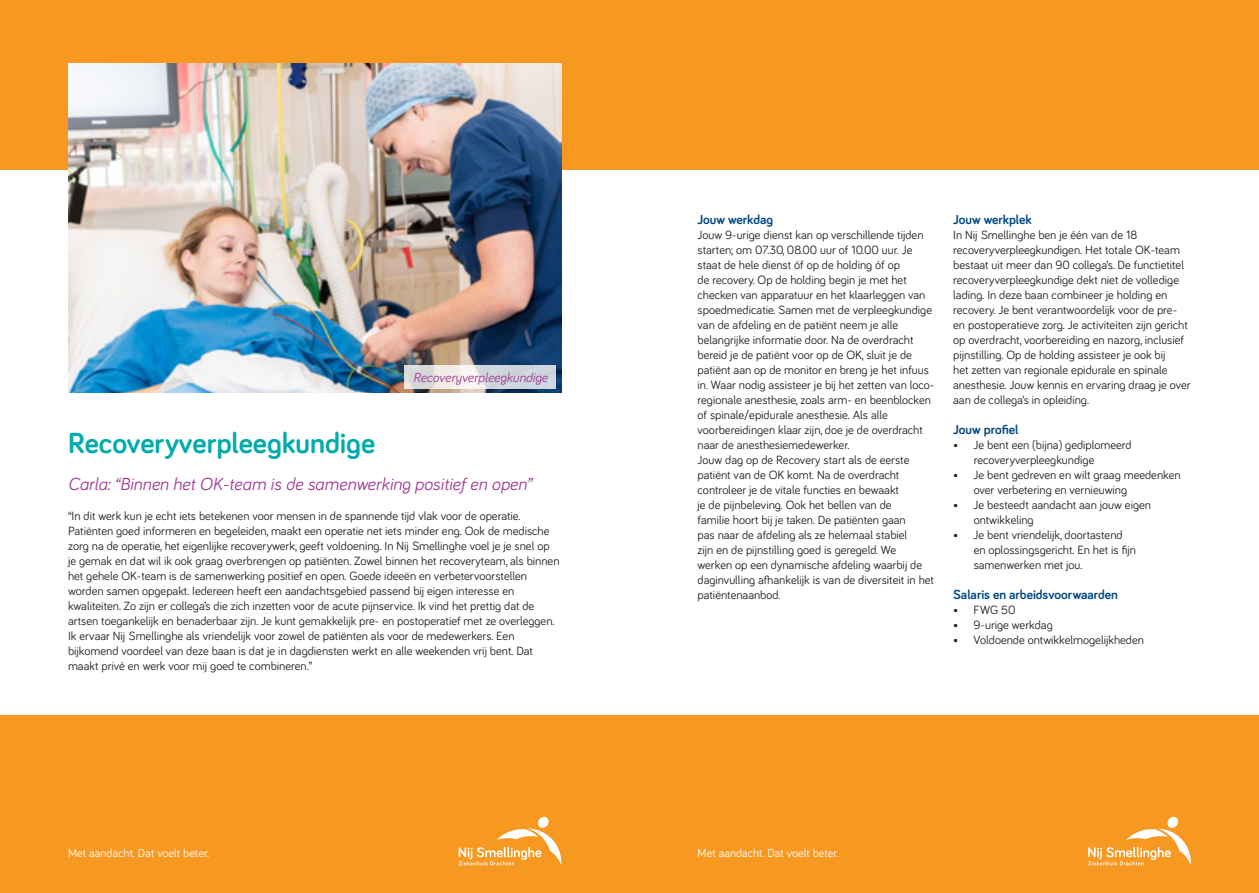
<style>
.page{position:relative;width:1259px;height:893px;background:#fff}
.page>*{position:absolute;margin:0;border:0;box-sizing:border-box;transform-origin:0 0}
.Funcie{font:700 30px "Bariol";color:#00abad}
.quote{font:italic 18px "Bariol";color:#a13b96}
.Bold{font:700 13.5px "Bariol";color:#004883}
.quote-2{font:italic 13.5px "Bariol";color:#a13b96}
.Plat{font:12.3px/15px "Bariol";color:#231f20}
.t1{font:12px "Bariol";letter-spacing:.005em;color:#fff}
</style>
<div class="page">
<div style="left:629px;top:0;width:630px;height:893px;background:#f79821"></div>
<div style="left:0;top:0;width:629px;height:893px;background:#f79821"></div>
<div style="left:0;top:170px;width:1259px;height:544px;background:#fff"></div>
<img style="left:68px;top:64px;width:493px;height:329px">
<svg style="left:404px;top:365px;width:152px;height:24px;background:#dbdee1"></svg>
<svg style="left:458px;top:817px;width:103px;height:48px"></svg>
<svg style="left:1088px;top:817px;width:103px;height:48px"></svg>
<p class="quote-2" style="left:413px;top:369px;width:136px">Recoveryverpleegkundige</p>
<p class="Funcie" style="left:68px;top:422px;width:309px">Recoveryverpleegkundige</p>
<p class="quote" style="left:68px;top:471px;width:465px">Carla: “Binnen het OK-team is de samenwerking positief en open”</p>
<p class="Plat" style="left:68px;top:507px;width:493px">“In dit werk kun je echt iets betekenen voor mensen in de spannende tijd vlak voor de operatie.<br>Patiënten goed informeren en begeleiden, maakt een operatie net iets minder eng. Ook de medische zorg na de operatie, het eigenlijke recoverywerk, geeft voldoening. In Nij Smellinghe voel je je snel op je gemak en dat wil ik ook graag overbrengen op patiënten. Zowel binnen het recoveryteam, als binnen het gehele OK-team is de samenwerking positief en open. Goede ideeën en verbetervoorstellen worden samen opgepakt. Iedereen heeft een aandachtsgebied passend bij eigen interesse en kwaliteiten. Zo zijn er collega’s die zich inzetten voor de acute pijnservice. Ik vind het prettig dat de artsen toegankelijk en benaderbaar zijn. Je kunt gemakkelijk pre- en postoperatief met ze overleggen.<br>Ik ervaar Nij Smellinghe als vriendelijk voor zowel de patiënten als voor de medewerkers. Een bijkomend voordeel van deze baan is dat je in dagdiensten werkt en alle weekenden vrij bent. Dat maakt privé en werk voor mij goed te combineren.”</p>
<p class="Bold" style="left:697px;top:210px;width:77px">Jouw werkdag</p>
<p class="Plat" style="left:697px;top:227px;width:238px">Jouw 9-urige dienst kan op verschillende tijden starten; om 07.30, 08.00 uur of 10.00 uur. Je staat de hele dienst óf op de holding óf op<br>de recovery. Op de holding begin je met het checken van apparatuur en het klaarleggen van spoedmedicatie. Samen met de verpleegkundige van de afdeling en de patiënt neem je alle belangrijke informatie door. Na de overdracht bereid je de patiënt voor op de OK, sluit je de patiënt aan op de monitor en breng je het infuus in. Waar nodig assisteer je bij het zetten van loco&shy;regionale anesthesie, zoals arm- en beenblocken of spinale/epidurale anesthesie. Als alle voorbereidingen klaar zijn, doe je de overdracht naar de anesthesiemedewerker.</p>
<p class="Plat" style="left:697px;top:452px;width:238px">Jouw dag op de Recovery start als de eerste patiënt van de OK komt. Na de overdracht controleer je de vitale functies en bewaakt<br>je de pijnbeleving. Ook het bellen van de<br>familie hoort bij je taken. De patiënten gaan<br>pas naar de afdeling als ze helemaal stabiel<br>zijn en de pijnstilling goed is geregeld. We werken op een dynamische afdeling waarbij de daginvulling afhankelijk is van de diversiteit in het patiëntenaanbod.</p>
<p class="Bold" style="left:953px;top:210px;width:80px">Jouw werkplek</p>
<p class="Plat" style="left:953px;top:227px;width:239px">In Nij Smellinghe ben je één van de 18 recoveryverpleegkundigen. Het totale OK-team bestaat uit meer dan 90 collega’s. De functietitel recoveryverpleegkundige dekt niet de volledige lading. In deze baan combineer je holding en recovery. Je bent verantwoordelijk voor de pre&shy;en postoperatieve zorg. Je activiteiten zijn gericht op overdracht, voorbereiding en nazorg, inclusief pijnstilling. Op de holding assisteer je ook bij<br>het zetten van regionale epidurale en spinale anesthesie. Jouw kennis en ervaring draag je over aan de collega’s in opleiding.</p>
<p class="Bold" style="left:953px;top:420px;width:67px">Jouw profiel</p>
<p class="Plat" style="left:973px;top:437px;width:160px;text-indent:-20px">• Je bent een (bijna) gediplomeerd recoveryverpleegkundige</p>
<p class="Plat" style="left:973px;top:467px;width:208px;text-indent:-20px">• Je bent gedreven en wilt graag meedenken over verbetering en vernieuwing</p>
<p class="Plat" style="left:973px;top:497px;width:179px;text-indent:-20px">• Je besteedt aandacht aan jouw eigen ontwikkeling</p>
<p class="Plat" style="left:973px;top:527px;width:164px;text-indent:-20px">• Je bent vriendelijk, doortastend en oplossingsgericht. En het is fijn samenwerken met jou.</p>
<p class="Bold" style="left:953px;top:585px;width:166px">Salaris en arbeidsvoorwaarden</p>
<p class="Plat" style="left:953px;top:602px;width:64px">• FWG 50</p>
<p class="Plat" style="left:953px;top:617px;width:101px">• 9-urige werkdag</p>
<p class="Plat" style="left:953px;top:632px;width:192px">• Voldoende ontwikkelmogelijkheden</p>
<p class="t1" style="left:68px;top:845px;width:142px">Met aandacht. Dat voelt beter.</p>
<p class="t1" style="left:697px;top:845px;width:142px">Met aandacht. Dat voelt beter.</p>
</div>
